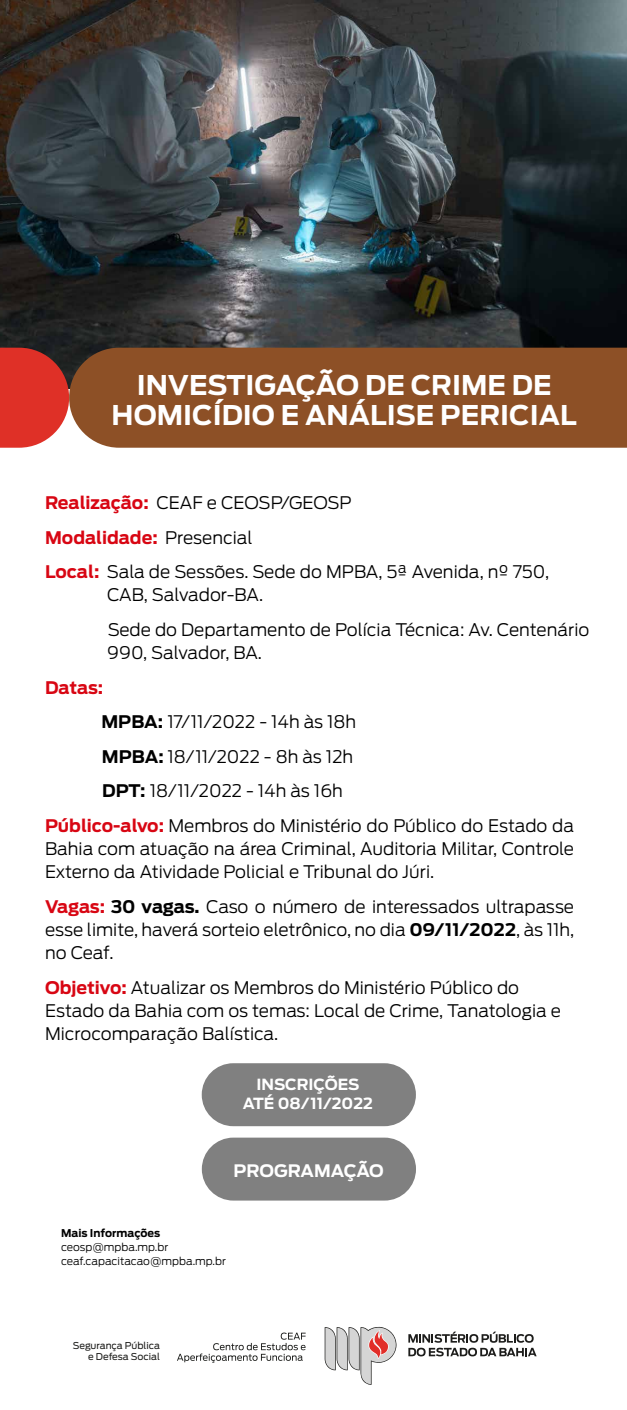
<style>
.page{position:relative;width:627px;height:1410px;background:#fff}
.page>*{position:absolute;margin:0;border:0;box-sizing:border-box;transform-origin:0 0}
.t1{font:700 27px/30.5px "Antenna";color:#fff;text-align:center}
.t2{font:300 17.25px/23.2px "Antenna";color:#000}
.t3{font:700 17.25px "Antenna";letter-spacing:-.01em;color:#d80613}
.t4{font:700 17.1px "Antenna";letter-spacing:-.01em;color:#fff}
.t5{font:700 15.23px/18.3px "Antenna";color:#fff;text-align:center}
.t6{font:300 10.65px/14px "Antenna";letter-spacing:-.005em;color:#000}
.t7{font:700 10.65px "Antenna";color:#000}
.t8{font:9.38px/10.6px "Antenna";letter-spacing:-.005em;color:#1d1d1b;text-align:right}
.s1{font-weight:700;color:#d80613}
.s2{font-weight:700}
</style>
<div class="page">
<img style="left:0;top:0;width:626px;height:347px">
<svg style="left:0;top:347px;width:69px;height:100px;background:#d13d36"></svg>
<div style="left:69px;top:347px;width:557px;height:100px;background:#8d5026"></div>
<div style="left:202px;top:1063px;width:213px;height:63px;background:#808080;border-radius:31px"></div>
<div style="left:202px;top:1137px;width:214px;height:63px;background:#808080;border-radius:31px"></div>
<svg style="left:324px;top:1326px;width:72px;height:58px"></svg>
<svg style="left:408px;top:1331px;width:128px;height:25px"></svg>
<svg style="left:177px;top:1332px;width:128px;height:30px"></svg>
<h1 class="t1" style="left:112px;top:369px;width:466px">INVESTIGAÇÃO DE CRIME DE<br>HOMICÍDIO E ANÁLISE PERICIAL</h1>
<p class="t2" style="left:45px;top:485px;width:505px;line-height:34.5px"><span class="s1">Realização:</span> CEAF e CEOSP/GEOSP<br><span class="s1">Modalidade:</span> Presencial<br><span class="s1">Local:</span> Sala de Sessões. Sede do MPBA, 5ª Avenida, nº 750,</p>
<p class="t2" style="left:107px;top:578px;width:483px;line-height:34.5px">CAB, Salvador-BA.<br>Sede do Departamento de Polícia Técnica: Av. Centenário</p>
<p class="t2" style="left:107px;top:641px;width:156px">990, Salvador, BA.</p>
<p class="t3" style="left:45px;top:677px;width:60px">Datas:</p>
<p class="t2" style="left:101px;top:710px;width:256px"><span class="s2">MPBA:</span> 17/11/2022 - 14h às 18h</p>
<p class="t2" style="left:102px;top:744px;width:253px"><span class="s2">MPBA:</span> 18/11/2022 - 8h às 12h</p>
<p class="t2" style="left:102px;top:779px;width:242px"><span class="s2">DPT:</span> 18/11/2022 - 14h às 16h</p>
<p class="t2" style="left:45px;top:813px;width:530px"><span class="s1">Público-alvo:</span> Membros do Ministério do Público do Estado da</p>
<p class="t2" style="left:45px;top:837px;width:530px">Bahia com atuação na área Criminal, Auditoria Militar, Controle<br>Externo da Atividade Policial e Tribunal do Júri.</p>
<p class="t2" style="left:45px;top:894px;width:530px;text-align:justify"><span class="s1">Vagas:</span> <span class="s2">30 vagas.</span> Caso o número de interessados ultrapasse esse limite, haverá sorteio eletrônico, no dia <span class="s2">09/11/2022</span>, às 11h, no Ceaf.</p>
<p class="t2" style="left:45px;top:975px;width:517px"><span class="s1">Objetivo:</span> Atualizar os Membros do Ministério Público do<br>Estado da Bahia com os temas: Local de Crime, Tanatologia e<br>Microcomparação Balística.</p>
<p class="t5" style="left:242px;top:1075px;width:132px">INSCRIÇÕES<br>ATÉ 08/11/2022</p>
<p class="t4" style="left:233px;top:1159px;width:152px">PROGRAMAÇÃO</p>
<p class="t7" style="left:61px;top:1226px;width:101px">Mais Informações</p>
<p class="t6" style="left:61px;top:1239px;width:166px">ceosp@mpba.mp.br ceaf.capacitacao@mpba.mp.br</p>
<p class="t8" style="left:73px;top:1340px;width:88px">Segurança Pública e Defesa Social</p>
</div>
